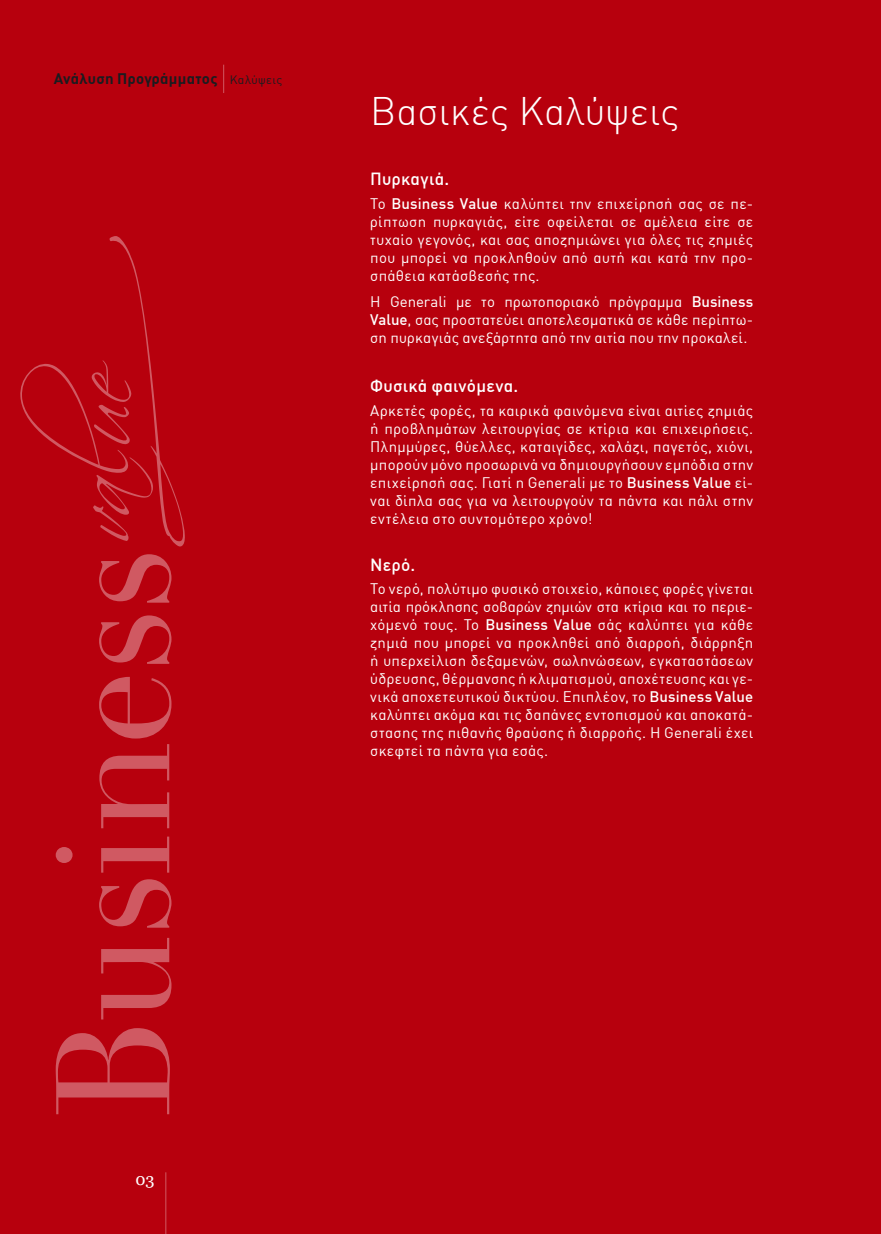
<style>
.page{position:relative;width:881px;height:1234px;background:#fff}
.page>*{position:absolute;margin:0;border:0;box-sizing:border-box;transform-origin:0 0}
.t1{font:300 39px "DIN Greek";color:#fff}
.t2{font:500 17.25px "DIN Greek";letter-spacing:.01em;color:#fff}
.t3{font:16.5px "Georgia";color:#fff}
.t4{font:15px/18px "DIN Greek";letter-spacing:.02em;color:#fff;text-align:justify}
.t5{font:700 15px "DIN Greek";letter-spacing:.015em;color:#1b1c20}
.t6{font:12px "DIN Greek";letter-spacing:.035em;color:#1b1c20}
.s1{font-weight:500}
</style>
<div class="page">
<div style="left:0;top:0;width:880px;height:1233px;background:#b7000d"></div>
<svg style="left:223px;top:65px;width:1px;height:28px"></svg>
<hr style="left:165px;top:1171px;width:1px;height:62px;background:#d05962">
<svg style="left:56px;top:554px;width:115px;height:559px"></svg>
<svg style="left:20px;top:236px;width:165px;height:310px"></svg>
<p class="t5" style="left:54px;top:70px;width:165px">Ανάλυση Προγράμματος</p>
<p class="t6" style="left:230px;top:73px;width:54px">Καλύψεις</p>
<h1 class="t1" style="left:370px;top:89px;width:310px">Βασικές Καλύψεις</h1>
<p class="t2" style="left:370px;top:169px;width:80px">Πυρκαγιά.</p>
<p class="t4" style="left:370px;top:194px;width:384px">Το <span class="s1">Business Value</span> καλύπτει την επιχείρησή σας σε πε&shy;ρίπτωση πυρκαγιάς, είτε οφείλεται σε αμέλεια είτε σε τυχαίο γεγονός, και σας αποζημιώνει για όλες τις ζημιές που μπορεί να προκληθούν από αυτή και κατά την προ&shy;σπάθεια κατάσβεσής της.</p>
<p class="t4" style="left:370px;top:293px;width:384px">H Generali με το πρωτοποριακό πρόγραμμα <span class="s1">Business Value</span>, σας προστατεύει αποτελεσματικά σε κάθε περίπτω&shy;ση πυρκαγιάς ανεξάρτητα από την αιτία που την προκαλεί.</p>
<p class="t2" style="left:370px;top:376px;width:149px">Φυσικά φαινόμενα.</p>
<p class="t4" style="left:370px;top:402px;width:384px">Αρκετές φορές, τα καιρικά φαινόμενα είναι αιτίες ζημιάς ή προβλημάτων λειτουργίας σε κτίρια και επιχειρήσεις.<br>Πλημμύρες, θύελλες, καταιγίδες, χαλάζι, παγετός, χιόνι, μπορούν μόνο προσωρινά να δημιουργήσουν εμπόδια στην επιχείρησή σας. Γιατί η Generali με το <span class="s1">Business Value</span> εί&shy;ναι δίπλα σας για να λειτουργούν τα πάντα και πάλι στην εντέλεια στο συντομότερο χρόνο!</p>
<p class="t2" style="left:370px;top:554px;width:46px">Νερό.</p>
<p class="t4" style="left:370px;top:580px;width:384px">Το νερό, πολύτιμο φυσικό στοιχείο, κάποιες φορές γίνεται αιτία πρόκλησης σοβαρών ζημιών στα κτίρια και το περιε&shy;χόμενό τους. Το <span class="s1">Business Value</span> σάς καλύπτει για κάθε ζημιά που μπορεί να προκληθεί από διαρροή, διάρρηξη ή υπερχείλιση δεξαμενών, σωληνώσεων, εγκαταστάσεων ύδρευσης, θέρμανσης ή κλιματισμού, αποχέτευσης και γε&shy;νικά αποχετευτικού δικτύου. Επιπλέον, το <span class="s1">Business Value </span>καλύπτει ακόμα και τις δαπάνες εντοπισμού και αποκατά&shy;στασης της πιθανής θραύσης ή διαρροής. H Generali έχει σκεφτεί τα πάντα για εσάς.</p>
<p class="t3" style="left:135px;top:1169px;width:21px">03</p>
</div>
